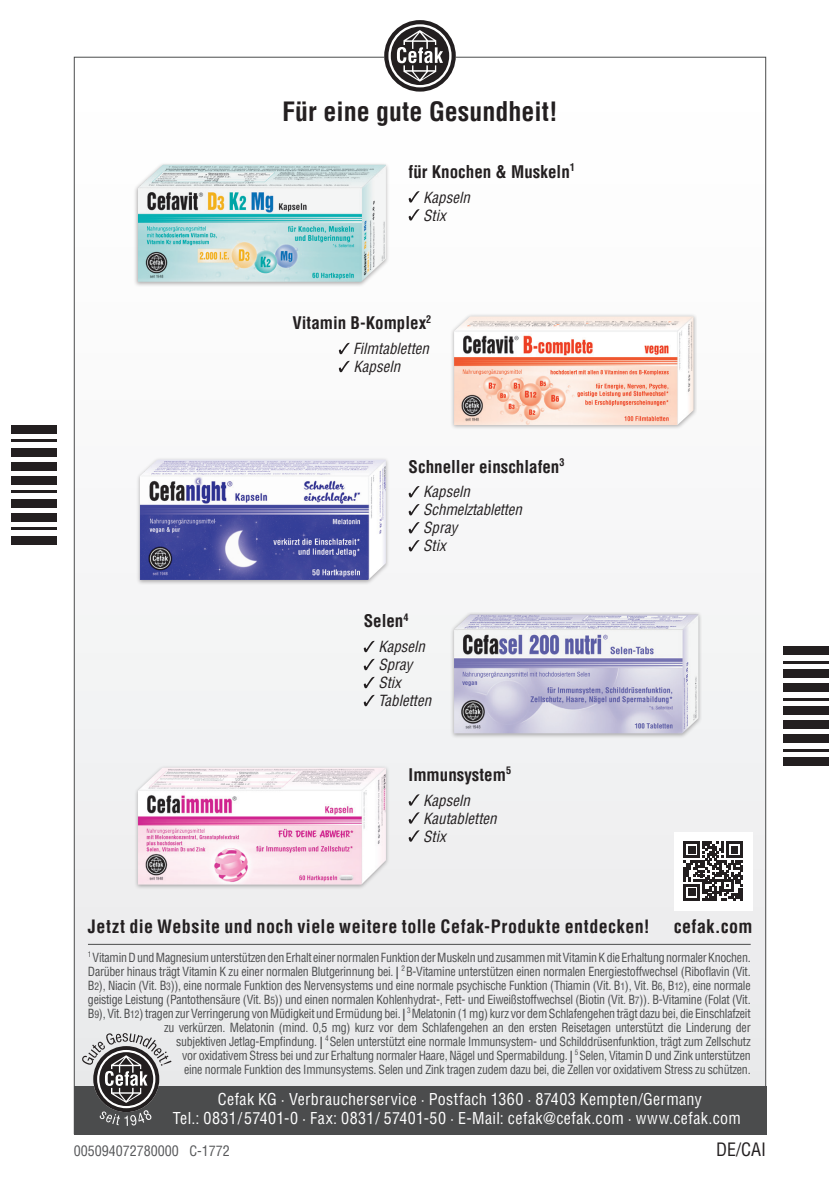
<style>
.page{position:relative;width:840px;height:1191px;background:#fff}
.page>*{position:absolute;margin:0;border:0;box-sizing:border-box;transform-origin:0 0}
.t1{font:700 condensed 26px "Helvetica LT Pro";color:#231f20}
.t2{font:700 condensed 18px "Helvetica LT Pro";letter-spacing:.025em;color:#231f20}
.t3{font:condensed 18px "Helvetica LT Pro";color:#231f20}
.t4{font:700 condensed 17px "Helvetica LT Pro";color:#231f20}
.t5{font:condensed 16px/19.2px "Helvetica LT Pro";letter-spacing:.02em;color:#fff;text-align:center}
.t6{font:italic condensed 15px/18px "Helvetica LT Pro";color:#231f20}
.t7{font:condensed 14px "Helvetica LT Pro";color:#57585a}
.t8{font:condensed 12.4px/14px "Helvetica LT Pro";letter-spacing:-.02em;color:#4b4c4d;text-align:right}
.s1{font-weight:700}
.s2{font-size:9.8px}
</style>
<div class="page">
<div style="left:11px;top:425px;width:46px;height:9px;background:#231f20"></div>
<hr style="left:11px;top:439px;width:46px;height:3px;background:#231f20">
<div style="left:11px;top:448px;width:46px;height:8px;background:#231f20"></div>
<div style="left:11px;top:462px;width:46px;height:9px;background:#231f20"></div>
<div style="left:11px;top:476px;width:46px;height:9px;background:#231f20"></div>
<hr style="left:11px;top:490px;width:46px;height:3px;background:#231f20">
<div style="left:11px;top:499px;width:46px;height:8px;background:#231f20"></div>
<div style="left:11px;top:513px;width:46px;height:9px;background:#231f20"></div>
<hr style="left:11px;top:527px;width:46px;height:3px;background:#231f20">
<div style="left:11px;top:536px;width:46px;height:8px;background:#231f20"></div>
<div style="left:782px;top:757px;width:46px;height:8px;background:#231f20"></div>
<hr style="left:782px;top:748px;width:46px;height:3px;background:#231f20">
<div style="left:782px;top:734px;width:46px;height:9px;background:#231f20"></div>
<div style="left:782px;top:720px;width:46px;height:9px;background:#231f20"></div>
<div style="left:782px;top:706px;width:46px;height:8px;background:#231f20"></div>
<hr style="left:782px;top:697px;width:46px;height:3px;background:#231f20">
<div style="left:782px;top:683px;width:46px;height:9px;background:#231f20"></div>
<div style="left:782px;top:669px;width:46px;height:8px;background:#231f20"></div>
<hr style="left:782px;top:660px;width:46px;height:3px;background:#231f20">
<div style="left:782px;top:646px;width:46px;height:9px;background:#231f20"></div>
<div style="left:74px;top:57px;width:691px;height:1076px;background:#f5f5f6"></div>
<div style="left:74px;top:1086px;width:691px;height:48px;background:#4b4c4d"></div>
<svg style="left:384px;top:20px;width:71px;height:72px"></svg>
<hr style="left:88px;top:944px;width:662px;height:1px;background:#4b4c4d">
<svg style="left:81px;top:1032px;width:90px;height:93px"></svg>
<div style="left:673px;top:832px;width:78px;height:78px;background:#fff"></div>
<svg style="left:683px;top:841px;width:59px;height:59px"></svg>
<div style="left:134px;top:162px;width:256px;height:125px;background:#231f20;opacity:.35"></div>
<img style="left:138px;top:165px;width:248px;height:117px">
<svg style="left:408px;top:191px;width:11px;height:11px"></svg>
<svg style="left:408px;top:209px;width:11px;height:11px"></svg>
<div style="left:450px;top:314px;width:246px;height:116px;background:#231f20;opacity:.35"></div>
<img style="left:454px;top:316px;width:239px;height:109px">
<svg style="left:338px;top:343px;width:11px;height:11px"></svg>
<svg style="left:338px;top:361px;width:11px;height:11px"></svg>
<div style="left:136px;top:457px;width:253px;height:128px;background:#231f20;opacity:.35"></div>
<img style="left:140px;top:459px;width:246px;height:121px">
<svg style="left:408px;top:486px;width:11px;height:11px"></svg>
<svg style="left:408px;top:504px;width:11px;height:11px"></svg>
<svg style="left:408px;top:522px;width:11px;height:11px"></svg>
<svg style="left:408px;top:540px;width:11px;height:11px"></svg>
<div style="left:450px;top:612px;width:251px;height:126px;background:#231f20;opacity:.35"></div>
<img style="left:454px;top:614px;width:244px;height:119px">
<svg style="left:363px;top:641px;width:11px;height:11px"></svg>
<svg style="left:363px;top:659px;width:11px;height:11px"></svg>
<svg style="left:363px;top:677px;width:11px;height:11px"></svg>
<svg style="left:363px;top:695px;width:11px;height:11px"></svg>
<div style="left:134px;top:765px;width:255px;height:125px;background:#231f20;opacity:.35"></div>
<img style="left:138px;top:767px;width:248px;height:117px">
<svg style="left:408px;top:794px;width:11px;height:11px"></svg>
<svg style="left:408px;top:812px;width:11px;height:11px"></svg>
<svg style="left:408px;top:830px;width:11px;height:11px"></svg>
<p class="t1" style="left:282px;top:94px;width:277px">Für eine gute Gesundheit!</p>
<p class="t4" style="left:408px;top:160px;width:168px">für Knochen &amp; Muskeln<sup>1</sup></p>
<p class="t6" style="left:423px;top:188px;width:48px">Kapseln<br>Stix</p>
<p class="t4" style="left:292px;top:312px;width:140px">Vitamin B-Komplex<sup>2</sup></p>
<p class="t6" style="left:353px;top:340px;width:77px">Filmtabletten<br>Kapseln</p>
<p class="t4" style="left:408px;top:455px;width:157px">Schneller einschlafen<sup>3</sup></p>
<p class="t6" style="left:423px;top:483px;width:100px">Kapseln<br>Schmelztabletten<br>Spray<br>Stix</p>
<p class="t4" style="left:363px;top:610px;width:46px">Selen<sup>4</sup></p>
<p class="t6" style="left:378px;top:637px;width:55px">Kapseln<br>Spray<br>Stix<br>Tabletten</p>
<p class="t4" style="left:408px;top:763px;width:104px">Immunsystem<sup>5</sup></p>
<p class="t6" style="left:423px;top:791px;width:75px">Kapseln<br>Kautabletten<br>Stix</p>
<p class="t2" style="left:88px;top:914px;width:563px">Jetzt die Website und noch viele weitere tolle Cefak-Produkte entdecken!</p>
<p class="t2" style="left:673px;top:914px;width:80px">cefak.com</p>
<p class="t8" style="left:88px;top:950px;width:664px"><sup>1</sup> Vitamin D und Magnesium unterstützen den Erhalt einer normalen Funktion der Muskeln und zusammen mit Vitamin K die Erhaltung normaler Knochen.<br>Darüber hinaus trägt Vitamin K zu einer normalen Blutgerinnung bei. <span class="s1">|</span> <sup>2</sup> B-Vitamine unterstützen einen normalen Energiestoffwechsel (Riboflavin (Vit.<br>B<span class="s2">2</span>), Niacin (Vit. B<span class="s2">3</span>)), eine normale Funktion des Nervensystems und eine normale psychische Funktion (Thiamin (Vit. B<span class="s2">1</span>), Vit. B<span class="s2">6</span>, B<span class="s2">12</span>), eine normale geistige Leistung (Pantothensäure (Vit. B<span class="s2">5</span>)) und einen normalen Kohlenhydrat-, Fett- und Eiweißstoffwechsel (Biotin (Vit. B<span class="s2">7</span>)). B-Vitamine (Folat (Vit.<br>B<span class="s2">9</span>), Vit. B<span class="s2">12</span>) tragen zur Verringerung von Müdigkeit und Ermüdung bei. <span class="s1">|</span> <sup>3</sup> Melatonin (1 mg) kurz vor dem Schlafengehen trägt dazu bei, die Einschlafzeit zu verkürzen. Melatonin (mind. 0,5 mg) kurz vor dem Schlafengehen an den ersten Reisetagen unterstützt die Linderung der<br>subjektiven Jetlag-Empfindung. <span class="s1">|</span> <sup>4</sup> Selen unterstützt eine normale Immunsystem- und Schilddrüsenfunktion, trägt zum Zellschutz<br>vor oxidativem Stress bei und zur Erhaltung normaler Haare, Nägel und Spermabildung. <span class="s1">|</span> <sup>5</sup> Selen, Vitamin D und Zink unterstützen<br>eine normale Funktion des Immunsystems. Selen und Zink tragen zudem dazu bei, die Zellen vor oxidativem Stress zu schützen.</p>
<p class="t5" style="left:173px;top:1089px;width:569px">Cefak KG · Verbraucherservice · Postfach 1360 · 87403 Kempten/Germany<br>Tel.: 0831/57401-0 · Fax: 0831/ 57401-50 · E-Mail: cefak@cefak.com · www.cefak.com</p>
<p class="t7" style="left:74px;top:1141px;width:157px">005094072780000 C-1772</p>
<p class="t3" style="left:715px;top:1137px;width:52px">DE/CAI</p>
</div>
